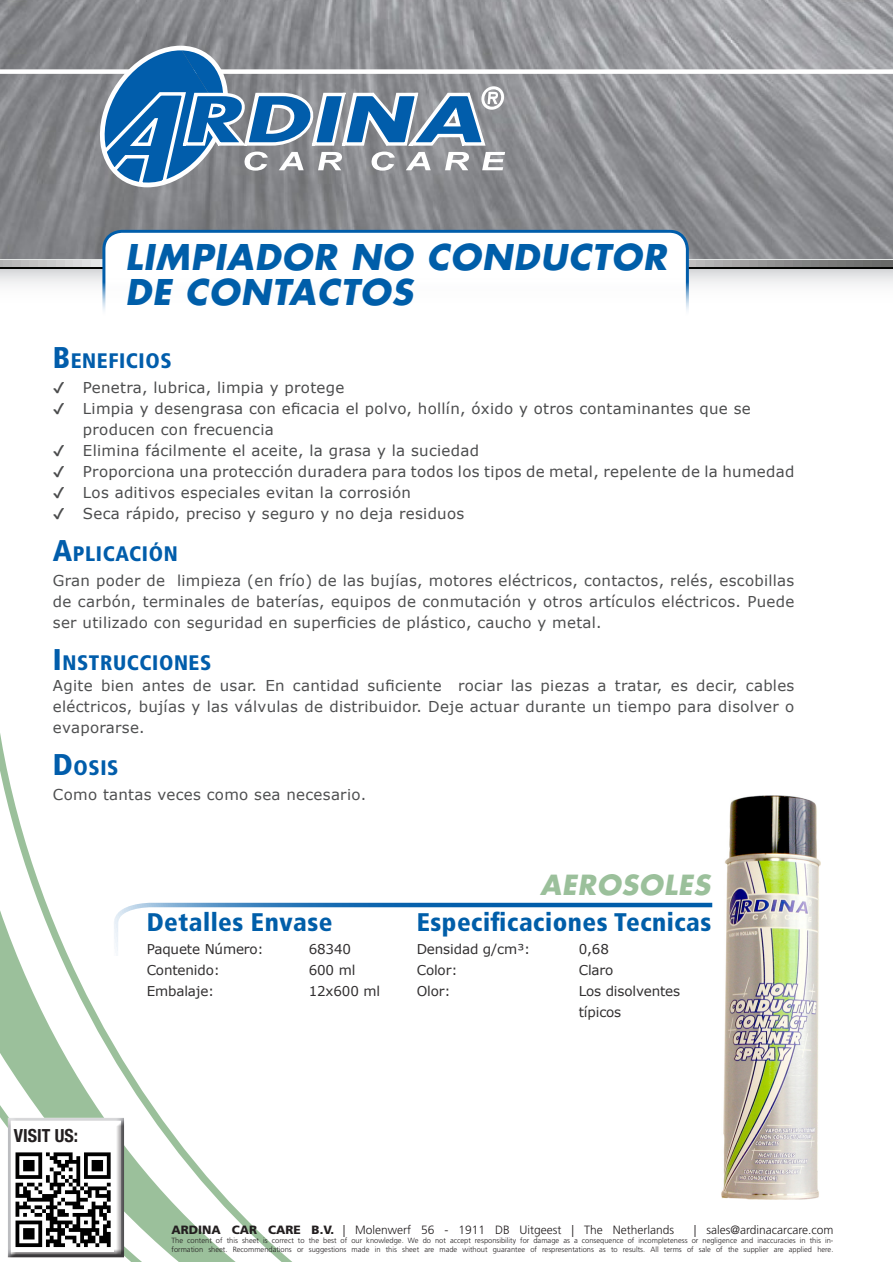
<style>
.page{position:relative;width:893px;height:1263px;background:#fff}
.page>*{position:absolute;margin:0;border:0;box-sizing:border-box;transform-origin:0 0}
.t1{font:italic 700 34.5px/34.5px "Futura";letter-spacing:.03em;color:#005ea9}
.t2{font:italic 700 27px "Futura";letter-spacing:.03em;color:#9bc09b}
.t3{font:900 condensed 25.5px "Frutiger LT Std";letter-spacing:.02em;color:#005ea9}
.t4{font:900 condensed 21px "Frutiger LT Std";letter-spacing:.03em;color:#015dab}
.t5{font:700 condensed 18px "Helvetica Neue LT Com";color:#231f20}
.t6{font:15px/21px "Verdana";letter-spacing:.02em;color:#4e4f50;text-align:justify}
.t7{font:15px/21px "Verdana";letter-spacing:.02em;color:#4b4c4d}
.t8{font:13.5px "Verdana";letter-spacing:-.01em;color:#312f30}
.t9{font:300 12px "Frutiger LT Std";color:#231f20}
.t10{font:300 7.5px/9px "Frutiger LT Std";color:#231f20}
.s1{font-size:30px}
.s2{font-family:"Meiryo UI"}
.s3{font-weight:900}
</style>
<div class="page">
<img style="left:0;top:0;width:893px;height:259px">
<div style="left:0;top:69px;width:893px;height:5px;background:#fff"></div>
<svg style="left:95px;top:43px;width:410px;height:147px;background:#7791a9"></svg>
<svg style="left:0;top:268px;width:893px;height:17px"></svg>
<div style="left:0;top:262px;width:893px;height:6px;background:#040503"></div>
<svg style="left:0;top:259px;width:893px;height:2px"></svg>
<svg style="left:0;top:261px;width:893px;height:6px;background:#a2a1a1"></svg>
<div style="left:104px;top:231px;width:583px;height:135px;background:#fff;border-radius:18px"></div>
<div style="left:102px;top:230px;width:587px;height:137px;border:3px solid #005daa;border-radius:18px"></div>
<svg style="left:0;top:733px;width:292px;height:529px"></svg>
<svg style="left:112px;top:901px;width:601px;height:56px"></svg>
<img style="left:721px;top:795px;width:100px;height:405px">
<div style="left:8px;top:1117px;width:117px;height:141px;background:#231f20;opacity:.75"></div>
<img style="left:11px;top:1149px;width:102px;height:102px">
<p class="t1" style="left:125px;top:239px;width:543px">LIMPIADOR NO CONDUCTOR<br>DE CONTACTOS</p>
<p class="t4" style="left:53px;top:348px;width:120px"><span class="s1">B</span>ENEFICIOS</p>
<p class="t7" style="left:53px;top:377px;width:293px"><span class="s2">✔</span> Penetra, lubrica, limpia y protege</p>
<p class="t7" style="left:83px;top:398px;width:669px;text-indent:-30px"><span class="s2">✔</span> Limpia y desengrasa con eficacia el polvo, hollín, óxido y otros contaminantes que se producen con frecuencia</p>
<p class="t7" style="left:53px;top:440px;width:428px"><span class="s2">✔</span> Elimina fácilmente el aceite, la grasa y la suciedad</p>
<p class="t7" style="left:53px;top:461px;width:743px"><span class="s2">✔</span> Proporciona una protección duradera para todos los tipos de metal, repelente de la humedad</p>
<p class="t7" style="left:53px;top:482px;width:360px"><span class="s2">✔</span> Los aditivos especiales evitan la corrosión</p>
<p class="t7" style="left:53px;top:503px;width:413px"><span class="s2">✔</span> Seca rápido, preciso y seguro y no deja residuos</p>
<p class="t4" style="left:53px;top:541px;width:126px"><span class="s1">A</span>PLICACIÓN</p>
<p class="t6" style="left:53px;top:570px;width:743px">Gran poder de limpieza (en frío) de las bujías, motores eléctricos, contactos, relés, escobillas de carbón, terminales de baterías, equipos de conmutación y otros artículos eléctricos. Puede ser utilizado con seguridad en superficies de plástico, caucho y metal.</p>
<p class="t4" style="left:53px;top:650px;width:160px"><span class="s1">I</span> NSTRUCCIONES</p>
<p class="t6" style="left:53px;top:675px;width:743px">Agite bien antes de usar. En cantidad suficiente rociar las piezas a tratar, es decir, cables eléctricos, bujías y las válvulas de distribuidor. Deje actuar durante un tiempo para disolver o evaporarse.</p>
<p class="t4" style="left:53px;top:755px;width:67px"><span class="s1">D</span>OSIS</p>
<p class="t6" style="left:53px;top:784px;width:315px">Como tantas veces como sea necesario.</p>
<p class="t2" style="left:540px;top:866px;width:172px">AEROSOLES</p>
<p class="t3" style="left:147px;top:906px;width:187px">Detalles Envase</p>
<p class="t3" style="left:417px;top:906px;width:296px">Especificaciones Tecnicas</p>
<p class="t5" style="left:14px;top:1125px;width:66px">VISIT US:</p>
<p class="t8" style="left:147px;top:940px;width:119px">Paquete Número:</p>
<p class="t8" style="left:309px;top:940px;width:44px">68340</p>
<p class="t8" style="left:417px;top:940px;width:115px">Densidad g/cm³:</p>
<p class="t8" style="left:579px;top:940px;width:32px">0,68</p>
<p class="t8" style="left:147px;top:961px;width:75px">Contenido:</p>
<p class="t8" style="left:309px;top:961px;width:48px">600 ml</p>
<p class="t8" style="left:417px;top:961px;width:42px">Color:</p>
<p class="t8" style="left:579px;top:961px;width:36px">Claro</p>
<p class="t8" style="left:147px;top:982px;width:69px">Embalaje:</p>
<p class="t8" style="left:309px;top:982px;width:73px">12x600 ml</p>
<p class="t8" style="left:417px;top:982px;width:35px">Olor:</p>
<p class="t8" style="left:579px;top:982px;width:103px">Los disolventes</p>
<p class="t8" style="left:579px;top:1003px;width:44px">típicos</p>
<p class="t9" style="left:171px;top:1223px;width:504px"><span class="s3">ARDINA CAR CARE B.V.</span> | Molenwerf 56 - 1911 DB Uitgeest | The Netherlands</p>
<p class="t9" style="left:694px;top:1223px;width:141px">| sales@ardinacarcare.com</p>
<p class="t10" style="left:171px;top:1236px;width:663px">The content of this sheet is correct to the best of our knowledge. We do not accept responsibility for damage as a consequence of incompleteness or negligence and inaccuracies in this in&shy;formation sheet. Recommendations or suggestions made in this sheet are made without guarantee of respresentations as to results. All terms of sale of the supplier are applied here.</p>
</div>
